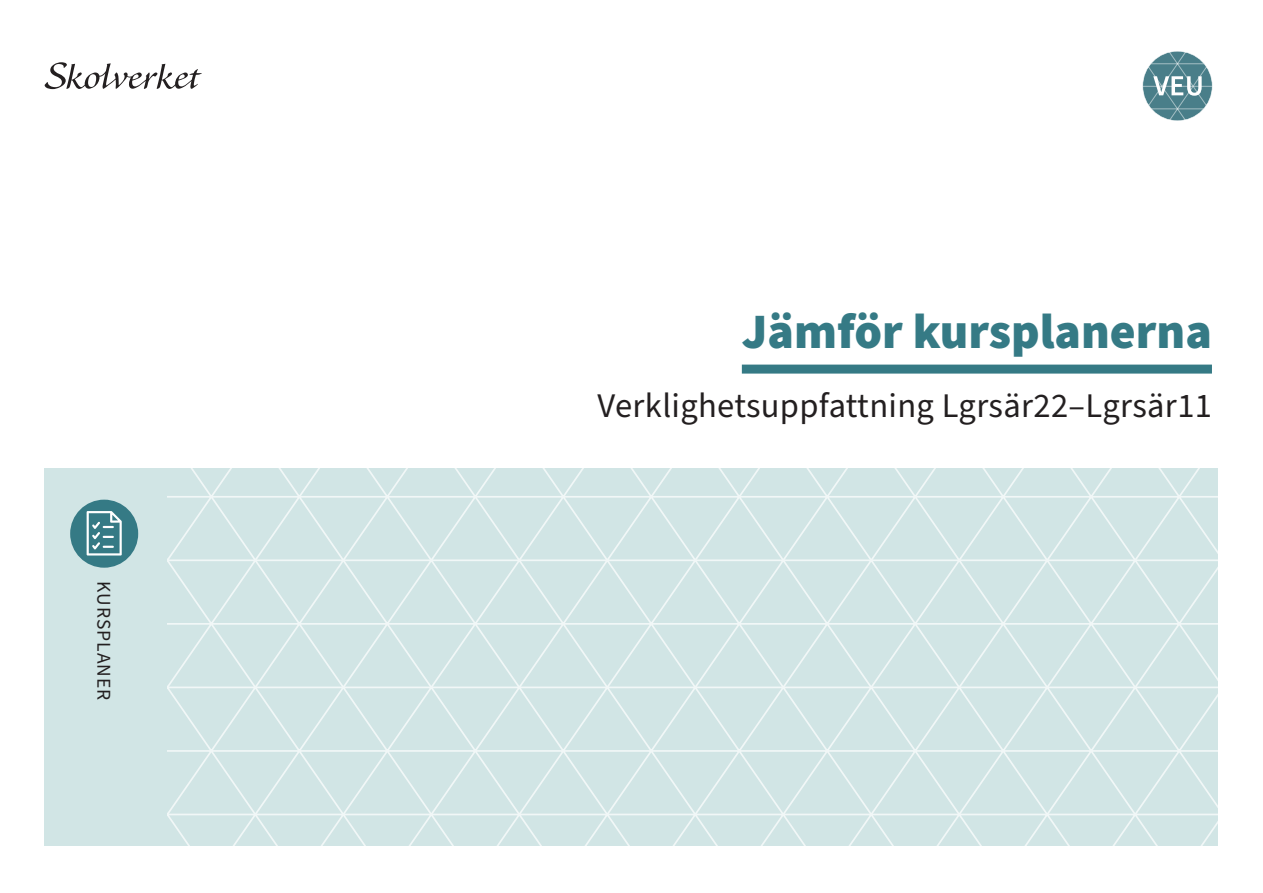
<style>
.page{position:relative;width:1263px;height:893px;background:#fff}
.page>*{position:absolute;margin:0;border:0;box-sizing:border-box;transform-origin:0 0}
.Titel_-_kopia{font:900 49.5px "Source Sans Pro";color:#357a85}
.t1{font:34.5px "Source Sans Pro";letter-spacing:.01em;color:#231f20}
.t2{font:19.5px "Source Sans Pro";color:#231f20}
</style>
<div class="page">
<div style="left:45px;top:468px;width:1173px;height:378px;background:#d1e5e5"></div>
<svg style="left:167px;top:468px;width:1050px;height:378px"></svg>
<svg style="left:45px;top:62px;width:157px;height:27px"></svg>
<div style="left:70px;top:500px;width:68px;height:68px;background:#357a85;border-radius:50%"></div>
<svg style="left:87px;top:511px;width:35px;height:44px"></svg>
<div style="left:742px;top:365px;width:470px;height:9px;background:#357a85"></div>
<svg style="left:1142px;top:51px;width:70px;height:70px"></svg>
<p class="t2" style="left:117px;top:581px;width:120px;rotate:90deg">KURSPLANER</p>
<h1 class="Titel_-_kopia" style="left:742px;top:297px;width:472px">Jämför kursplanerna</h1>
<h2 class="t1" style="left:597px;top:382px;width:616px">Verklighetsuppfattning Lgrsär22–Lgrsär11</h2>
</div>
